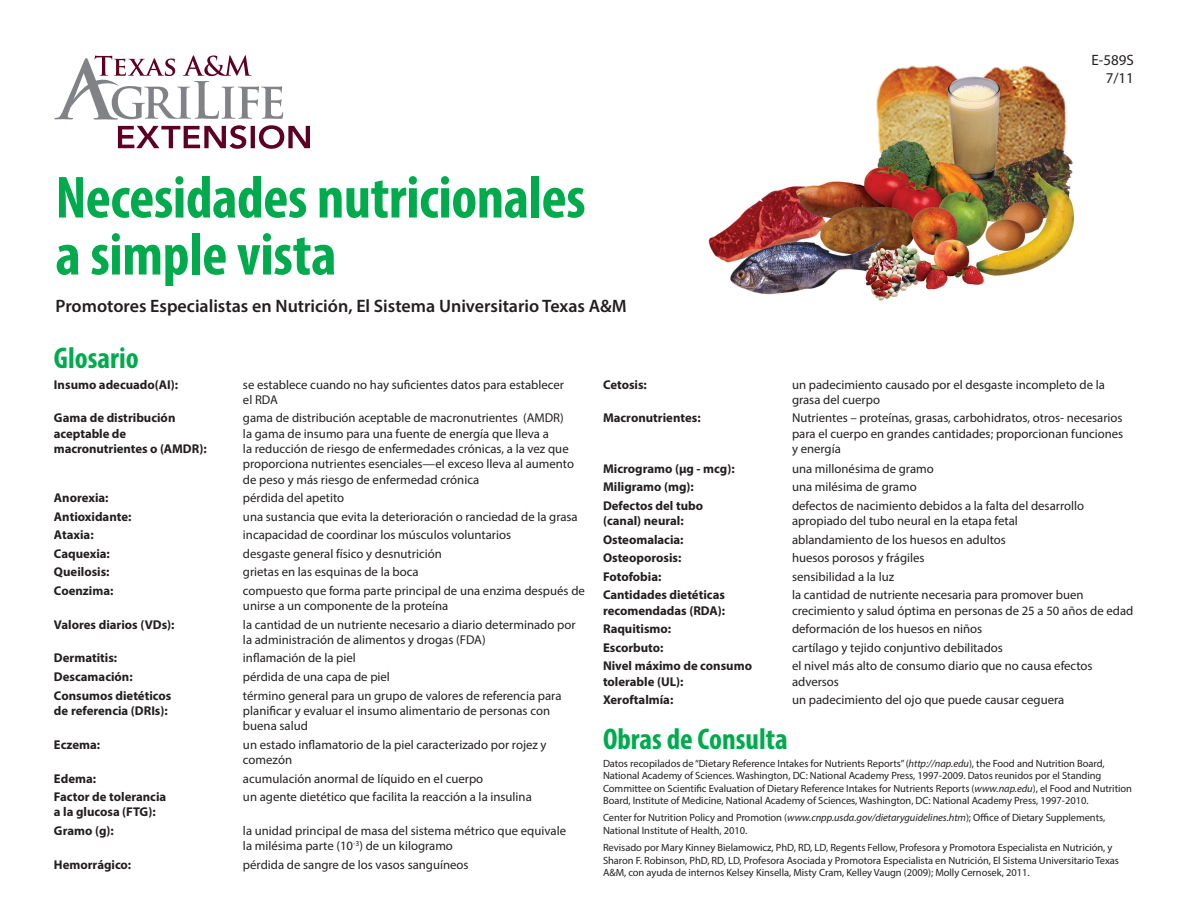
<style>
.page{position:relative;width:1188px;height:918px;background:#fff}
.page>*{position:absolute;margin:0;border:0;box-sizing:border-box;transform-origin:0 0}
.Body_text{font:700 condensed 60px/57px "Myriad Pro";letter-spacing:-.005em;color:#00aa4d}
.Body_text-2{font:700 condensed 30px "Myriad Pro";color:#00aa4d}
.authors{font:600 18px "Myriad Pro";color:#231f20}
.Body_text-3{font:15px "Myriad Pro";color:#231f20}
.Body_text-4{font:12.75px/15.3px "Myriad Pro";color:#231f20}
.Body_text-5{font:700 12.75px "Myriad Pro";color:#231f20}
.Body_text-6{font:10.5px/12.6px "Myriad Pro";letter-spacing:-.005em;color:#231f20}
.s1{font-style:italic}
</style>
<div class="page">
<img style="left:708px;top:65px;width:367px;height:236px">
<svg style="left:54px;top:55px;width:256px;height:94px"></svg>
<p class="Body_text" style="left:55px;top:168px;width:532px">Necesidades nutricionales a simple vista</p>
<p class="authors" style="left:55px;top:295px;width:573px">Promotores Especialistas en Nutrición, El Sistema Universitario Texas A&amp;M</p>
<p class="Body_text-3" style="left:1092px;top:51px;width:44px">E-589S</p>
<p class="Body_text-3" style="left:1106px;top:69px;width:30px">7/11</p>
<p class="Body_text-2" style="left:54px;top:339px;width:86px">Glosario</p>
<p class="Body_text-5" style="left:54px;top:376px;width:126px">Insumo adecuado(AI):</p>
<p class="Body_text-4" style="left:243px;top:376px;width:323px">se establece cuando no hay suficientes datos para establecer el RDA</p>
<p class="Body_text-5" style="left:54px;top:410px;width:123px">Gama de distribución</p>
<p class="Body_text-4" style="left:243px;top:410px;width:322px">gama de distribución aceptable de macronutrientes (AMDR)</p>
<p class="Body_text-5" style="left:54px;top:425px;width:74px">aceptable de</p>
<p class="Body_text-4" style="left:243px;top:426px;width:307px">la gama de insumo para una fuente de energía que lleva a</p>
<p class="Body_text-5" style="left:54px;top:440px;width:154px">macronutrientes o (AMDR):</p>
<p class="Body_text-4" style="left:243px;top:441px;width:333px">la reducción de riesgo de enfermedades crónicas, a la vez que proporciona nutrientes esenciales—el exceso lleva al aumento de peso y más riesgo de enfermedad crónica</p>
<p class="Body_text-5" style="left:54px;top:489px;width:56px">Anorexia:</p>
<p class="Body_text-4" style="left:243px;top:490px;width:103px">pérdida del apetito</p>
<p class="Body_text-5" style="left:54px;top:508px;width:79px">Antioxidante:</p>
<p class="Body_text-4" style="left:243px;top:508px;width:336px">una sustancia que evita la deterioración o ranciedad de la grasa</p>
<p class="Body_text-5" style="left:54px;top:527px;width:41px">Ataxia:</p>
<p class="Body_text-4" style="left:243px;top:527px;width:270px">incapacidad de coordinar los músculos voluntarios</p>
<p class="Body_text-5" style="left:54px;top:545px;width:57px">Caquexia:</p>
<p class="Body_text-4" style="left:243px;top:546px;width:200px">desgaste general físico y desnutrición</p>
<p class="Body_text-5" style="left:54px;top:564px;width:57px">Queilosis:</p>
<p class="Body_text-4" style="left:243px;top:564px;width:177px">grietas en las esquinas de la boca</p>
<p class="Body_text-5" style="left:54px;top:582px;width:61px">Coenzima:</p>
<p class="Body_text-4" style="left:243px;top:583px;width:343px">compuesto que forma parte principal de una enzima después de unirse a un componente de la proteína</p>
<p class="Body_text-5" style="left:54px;top:616px;width:122px">Valores diarios (VDs):</p>
<p class="Body_text-4" style="left:243px;top:616px;width:334px">la cantidad de un nutriente necesario a diario determinado por la administración de alimentos y drogas (FDA)</p>
<p class="Body_text-5" style="left:54px;top:650px;width:65px">Dermatitis:</p>
<p class="Body_text-4" style="left:243px;top:650px;width:114px">inflamación de la piel</p>
<p class="Body_text-5" style="left:54px;top:668px;width:80px">Descamación:</p>
<p class="Body_text-4" style="left:243px;top:669px;width:149px">pérdida de una capa de piel</p>
<p class="Body_text-5" style="left:54px;top:687px;width:119px">Consumos dietéticos</p>
<p class="Body_text-4" style="left:243px;top:687px;width:320px">término general para un grupo de valores de referencia para</p>
<p class="Body_text-5" style="left:54px;top:702px;width:115px">de referencia (DRIs):</p>
<p class="Body_text-4" style="left:243px;top:703px;width:309px">planificar y evaluar el insumo alimentario de personas con buena salud</p>
<p class="Body_text-5" style="left:54px;top:736px;width:48px">Eczema:</p>
<p class="Body_text-4" style="left:243px;top:737px;width:305px">un estado inflamatorio de la piel caracterizado por rojez y comezón</p>
<p class="Body_text-5" style="left:54px;top:770px;width:44px">Edema:</p>
<p class="Body_text-4" style="left:243px;top:770px;width:242px">acumulación anormal de líquido en el cuerpo</p>
<p class="Body_text-5" style="left:54px;top:788px;width:114px">Factor de tolerancia</p>
<p class="Body_text-4" style="left:243px;top:789px;width:290px">un agente dietético que facilita la reacción a la insulina</p>
<p class="Body_text-5" style="left:54px;top:804px;width:103px">a la glucosa (FTG):</p>
<p class="Body_text-5" style="left:54px;top:822px;width:61px">Gramo (g):</p>
<p class="Body_text-4" style="left:243px;top:823px;width:325px">la unidad principal de masa del sistema métrico que equivale la milésima parte (10<sup>-3</sup>) de un kilogramo</p>
<p class="Body_text-5" style="left:54px;top:856px;width:79px">Hemorrágico:</p>
<p class="Body_text-4" style="left:243px;top:857px;width:227px">pérdida de sangre de los vasos sanguíneos</p>
<p class="Body_text-5" style="left:603px;top:376px;width:45px">Cetosis:</p>
<p class="Body_text-4" style="left:792px;top:376px;width:314px">un padecimiento causado por el desgaste incompleto de la grasa del cuerpo</p>
<p class="Body_text-5" style="left:603px;top:410px;width:99px">Macronutrientes:</p>
<p class="Body_text-4" style="left:792px;top:410px;width:333px;text-align:justify">Nutrientes – proteínas, grasas, carbohidratos, otros- necesarios para el cuerpo en grandes cantidades; proporcionan funciones y energía</p>
<p class="Body_text-5" style="left:603px;top:460px;width:133px">Microgramo (µg - mcg):</p>
<p class="Body_text-4" style="left:792px;top:461px;width:143px">una millonésima de gramo</p>
<p class="Body_text-5" style="left:603px;top:479px;width:92px">Miligramo (mg):</p>
<p class="Body_text-4" style="left:792px;top:479px;width:126px">una milésima de gramo</p>
<p class="Body_text-5" style="left:603px;top:497px;width:102px">Defectos del tubo</p>
<p class="Body_text-4" style="left:792px;top:498px;width:294px">defectos de nacimiento debidos a la falta del desarrollo</p>
<p class="Body_text-5" style="left:603px;top:513px;width:82px">(canal) neural:</p>
<p class="Body_text-4" style="left:792px;top:513px;width:227px">apropiado del tubo neural en la etapa fetal</p>
<p class="Body_text-5" style="left:603px;top:531px;width:82px">Osteomalacia:</p>
<p class="Body_text-4" style="left:792px;top:532px;width:215px">ablandamiento de los huesos en adultos</p>
<p class="Body_text-5" style="left:603px;top:550px;width:80px">Osteoporosis:</p>
<p class="Body_text-4" style="left:792px;top:550px;width:134px">huesos porosos y frágiles</p>
<p class="Body_text-5" style="left:603px;top:568px;width:60px">Fotofobia:</p>
<p class="Body_text-4" style="left:792px;top:569px;width:104px">sensibilidad a la luz</p>
<p class="Body_text-5" style="left:603px;top:587px;width:123px">Cantidades dietéticas</p>
<p class="Body_text-4" style="left:792px;top:587px;width:293px">la cantidad de nutriente necesaria para promover buen</p>
<p class="Body_text-5" style="left:603px;top:602px;width:124px">recomendadas (RDA):</p>
<p class="Body_text-4" style="left:792px;top:602px;width:343px">crecimiento y salud óptima en personas de 25 a 50 años de edad</p>
<p class="Body_text-5" style="left:603px;top:621px;width:70px">Raquitismo:</p>
<p class="Body_text-4" style="left:792px;top:621px;width:192px">deformación de los huesos en niños</p>
<p class="Body_text-5" style="left:603px;top:639px;width:62px">Escorbuto:</p>
<p class="Body_text-4" style="left:792px;top:640px;width:212px">cartílago y tejido conjuntivo debilitados</p>
<p class="Body_text-5" style="left:603px;top:658px;width:151px">Nivel máximo de consumo</p>
<p class="Body_text-4" style="left:792px;top:658px;width:302px">el nivel más alto de consumo diario que no causa efectos</p>
<p class="Body_text-5" style="left:603px;top:673px;width:82px">tolerable (UL):</p>
<p class="Body_text-4" style="left:792px;top:673px;width:48px">adversos</p>
<p class="Body_text-5" style="left:603px;top:691px;width:72px">Xeroftalmía:</p>
<p class="Body_text-4" style="left:792px;top:692px;width:274px">un padecimiento del ojo que puede causar ceguera</p>
<p class="Body_text-2" style="left:603px;top:720px;width:186px">Obras de Consulta</p>
<p class="Body_text-6" style="left:603px;top:757px;width:531px">Datos recopilados de “Dietary Reference Intakes for Nutrients Reports” (<span class="s1">http://nap.edu</span>), the Food and Nutrition Board, National Academy of Sciences. Washington, DC: National Academy Press, 1997-2009. Datos reunidos por el Standing Committee on Scientific Evaluation of Dietary Reference Intakes for Nutrients Reports (<span class="s1">www.nap.edu</span>), el Food and Nutrition Board, Institute of Medicine, National Academy of Sciences, Washington, DC: National Academy Press, 1997-2010.</p>
<p class="Body_text-6" style="left:603px;top:811px;width:504px">Center for Nutrition Policy and Promotion (<span class="s1">www.cnpp.usda.gov/dietaryguidelines.htm</span>); Office of Dietary Supplements,<br>National Institute of Health, 2010.</p>
<p class="Body_text-6" style="left:603px;top:841px;width:518px">Revisado por Mary Kinney Bielamowicz, PhD, RD, LD, Regents Fellow, Profesora y Promotora Especialista en Nutrición, y<br>Sharon F. Robinson, PhD, RD, LD, Profesora Asociada y Promotora Especialista en Nutrición, El Sistema Universitario Texas<br>A&amp;M, con ayuda de internos Kelsey Kinsella, Misty Cram, Kelley Vaugn (2009); Molly Cernosek, 2011.</p>
</div>
